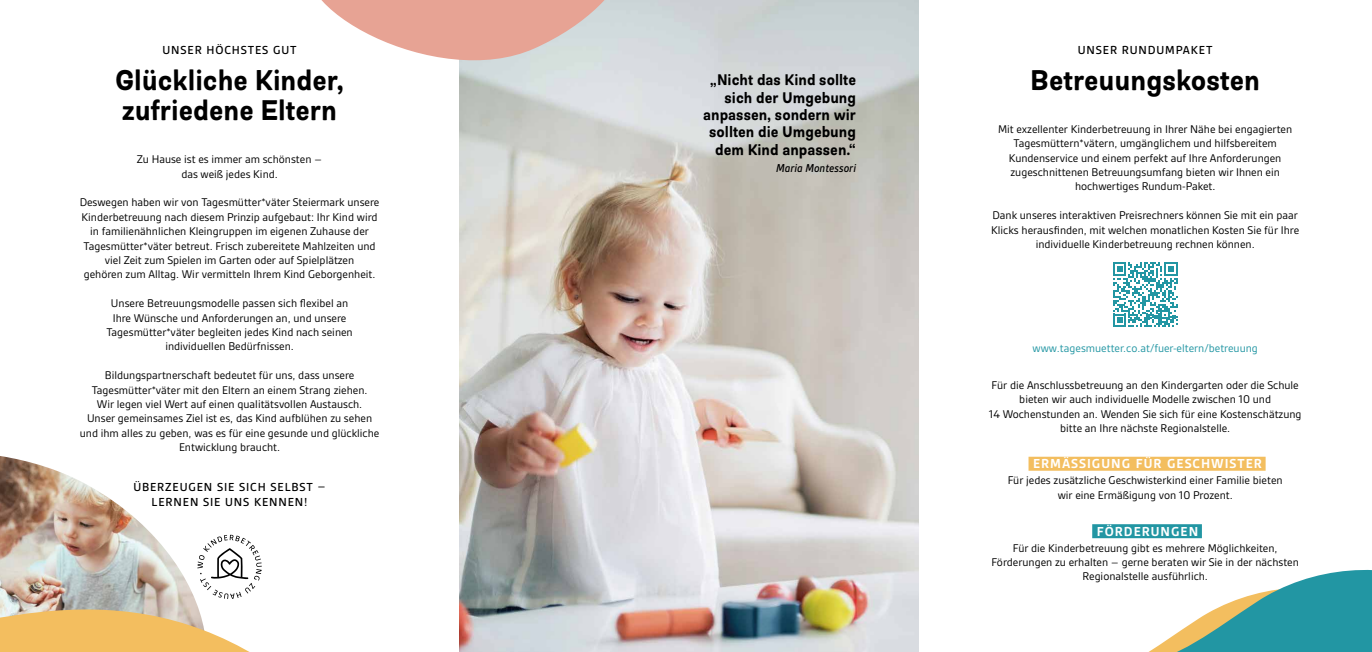
<style>
.page{position:relative;width:1372px;height:652px;background:#fff}
.page>*{position:absolute;margin:0;border:0;box-sizing:border-box;transform-origin:0 0}
.t1{font:700 28.4px/30px "Guzzo";color:#000;scale:.95 1}
.t2{font:700 15.2px/17.4px "Guzzo";color:#000;text-align:right;scale:.95 1}
.t3{font:700 14px "Gesta";letter-spacing:.07em;color:#fff}
.t4{font:500 12.5px/15px "Gesta";letter-spacing:.07em;color:#000;text-align:center}
.t5{font:italic 500 12.4px "Gesta";color:#000;scale:.95 1}
.t6{font:12px/14.4px "Gesta";color:#000;text-align:center}
.t7{font:12px "Gesta";color:#2296a3}
</style>
<div class="page">
<img style="left:0;top:456px;width:153px;height:79px">
<svg style="left:1148px;top:569px;width:224px;height:83px"></svg>
<svg style="left:0;top:535px;width:262px;height:117px"></svg>
<div style="left:1029px;top:457px;width:237px;height:14px;background:#f3be5f"></div>
<div style="left:1092px;top:524px;width:110px;height:14px;background:#2296a3"></div>
<svg style="left:1113px;top:262px;width:65px;height:65px"></svg>
<img style="left:459px;top:0;width:459px;height:652px">
<svg style="left:321px;top:0;width:338px;height:92px"></svg>
<p class="t4" style="left:163px;top:42px;width:136px">UNSER HÖCHSTES GUT</p>
<h1 class="t1" style="left:115px;top:64px;width:243px">Glückliche Kinder, zufriedene Eltern</h1>
<p class="t6" style="left:137px;top:152px;width:187px">Zu Hause ist es immer am schönsten – das weiß jedes Kind.</p>
<p class="t6" style="left:80px;top:195px;width:301px">Deswegen haben wir von Tagesmütter*väter Steiermark unsere Kinderbetreuung nach diesem Prinzip aufgebaut: Ihr Kind wird in familienähnlichen Kleingruppen im eigenen Zuhause der Tagesmütter*väter betreut. Frisch zubereitete Mahlzeiten und viel Zeit zum Spielen im Garten oder auf Spielplätzen<br>gehören zum Alltag. Wir vermitteln Ihrem Kind Geborgenheit.</p>
<p class="t6" style="left:106px;top:296px;width:248px">Unsere Betreuungsmodelle passen sich flexibel an Ihre Wünsche und Anforderungen an, und unsere Tagesmütter*väter begleiten jedes Kind nach seinen individuellen Bedürfnissen.</p>
<p class="t6" style="left:80px;top:368px;width:301px">Bildungspartnerschaft bedeutet für uns, dass unsere Tagesmütter*väter mit den Eltern an einem Strang ziehen.<br>Wir legen viel Wert auf einen qualitätsvollen Austausch.<br>Unser gemeinsames Ziel ist es, das Kind aufblühen zu sehen und ihm alles zu geben, was es für eine gesunde und glückliche Entwicklung braucht.</p>
<p class="t4" style="left:133px;top:480px;width:194px">ÜBERZEUGEN SIE SICH SELBST –<br>LERNEN SIE UNS KENNEN!</p>
<p class="t2" style="left:703px;top:70px;width:163px">„Nicht das Kind sollte sich der Umgebung anpassen, sondern wir sollten die Umgebung dem Kind anpassen.“</p>
<p class="t5" style="left:776px;top:161px;width:86px">Maria Montessori</p>
<p class="t4" style="left:1078px;top:42px;width:136px">UNSER RUNDUMPAKET</p>
<h1 class="t1" style="left:1030px;top:64px;width:243px">Betreuungskosten</h1>
<p class="t6" style="left:998px;top:122px;width:296px">Mit exzellenter Kinderbetreuung in Ihrer Nähe bei engagierten Tagesmüttern*vätern, umgänglichem und hilfsbereitem Kundenservice und einem perfekt auf Ihre Anforderungen zugeschnittenen Betreuungsumfang bieten wir Ihnen ein hochwertiges Rundum-Paket.</p>
<p class="t6" style="left:991px;top:208px;width:309px">Dank unseres interaktiven Preisrechners können Sie mit ein paar<br>Klicks herausfinden, mit welchen monatlichen Kosten Sie für Ihre individuelle Kinderbetreuung rechnen können.</p>
<p class="t7" style="left:1033px;top:341px;width:227px">www.tagesmuetter.co.at/fuer-eltern/betreuung</p>
<p class="t6" style="left:989px;top:378px;width:314px">Für die Anschlussbetreuung an den Kindergarten oder die Schule bieten wir auch individuelle Modelle zwischen 10 und<br>14 Wochenstunden an. Wenden Sie sich für eine Kostenschätzung bitte an Ihre nächste Regionalstelle.</p>
<p class="t3" style="left:1033px;top:456px;width:230px">ERMÄSSIGUNG FÜR GESCHWISTER</p>
<p class="t6" style="left:1008px;top:473px;width:276px">Für jedes zusätzliche Geschwisterkind einer Familie bieten wir eine Ermäßigung von 10 Prozent.</p>
<p class="t3" style="left:1097px;top:523px;width:103px">FÖRDERUNGEN</p>
<p class="t6" style="left:992px;top:540px;width:309px">Für die Kinderbetreuung gibt es mehrere Möglichkeiten,<br>Förderungen zu erhalten – gerne beraten wir Sie in der nächsten<br>Regionalstelle ausführlich.</p>
</div>
